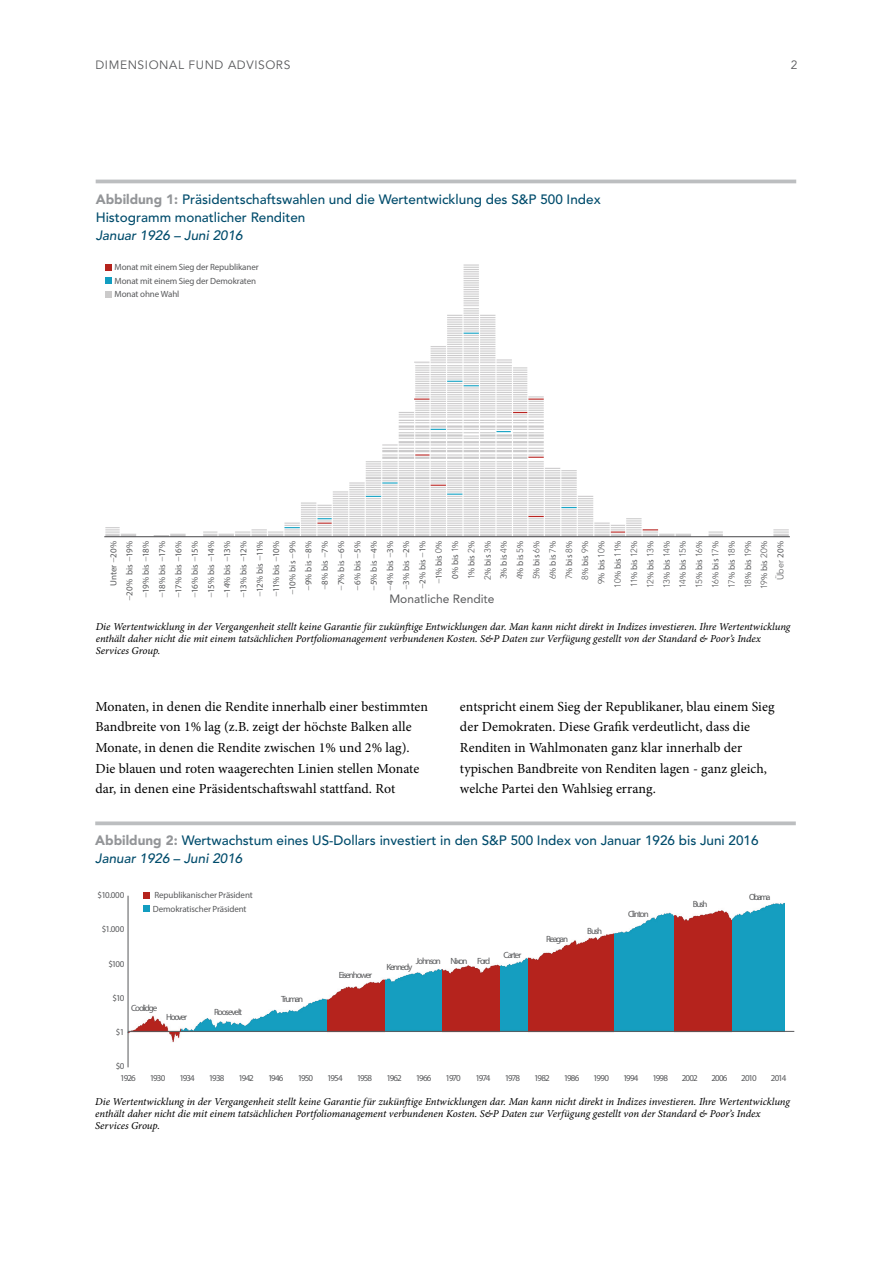
<style>
.page{position:relative;width:893px;height:1263px;background:#fff}
.page>*{position:absolute;margin:0;border:0;box-sizing:border-box;transform-origin:0 0}
.t1{font:13.8px/20.5px "Minion Pro";letter-spacing:.005em;color:#000}
.t2{font:500 13.5px/18px "Avenir LT Std";color:#004c6c}
.t3{font:italic 500 13.5px "Avenir LT Std";color:#004c6c}
.t4{font:12px "Avenir LT Std";letter-spacing:.05em;color:#58595b}
.t5{font:12px "Avenir LT Std";color:#58595b}
.t6{font:10.5px/12px "Minion Pro It Capt";letter-spacing:-.01em;color:#000}
.t7{font:9px/16.2px "Myriad Pro";letter-spacing:.005em;color:#58595b;text-align:right}
.t8{font:9px/13.5px "Myriad Pro";letter-spacing:-.02em;color:#58595b}
.t9{font:9px "Myriad Pro";letter-spacing:-.12em;color:#58595b}
.t10{font:9px "Myriad Pro";letter-spacing:-.125em;color:#58595b}
.t11{font:300 9px "Avenir LT Std";color:#58595b}
.t12{font:9px "Myriad Pro";letter-spacing:-.135em;color:#58595b}
.s1{font-weight:900;color:#939598}
.s2{font-family:"Avenir LT Std";font-weight:300}
.s3{font-family:"Myriad Pro";font-weight:400}
.s4{font-style:italic}
</style>
<div class="page">
<hr style="left:96px;top:180px;width:700px;height:3px;background:#bcbec0">
<img style="left:104px;top:264px;width:686px;height:274px">
<svg style="left:105px;top:264px;width:6px;height:6px"></svg>
<svg style="left:105px;top:278px;width:6px;height:6px"></svg>
<svg style="left:105px;top:291px;width:6px;height:6px"></svg>
<svg style="left:95px;top:821px;width:701px;height:4px;background:#c4c5c7"></svg>
<img style="left:143px;top:902px;width:642px;height:131px">
<svg style="left:129px;top:979px;width:51px;height:63px"></svg>
<svg style="left:328px;top:976px;width:57px;height:57px;fill:#b5231d"></svg>
<svg style="left:442px;top:921px;width:57px;height:112px;fill:#b5231d"></svg>
<div style="left:674px;top:908px;width:57px;height:129px;background:#b5231d"></div>
<svg style="left:528px;top:921px;width:86px;height:112px;fill:#b5231d"></svg>
<hr style="left:128px;top:1031px;width:666px;height:1px;background:#58595b">
<hr style="left:128px;top:896px;width:1px;height:171px;background:#58595b">
<svg style="left:144px;top:892px;width:6px;height:6px"></svg>
<svg style="left:144px;top:906px;width:6px;height:6px"></svg>
<p class="t4" style="left:95px;top:58px;width:196px">DIMENSIONAL FUND ADVISORS</p>
<p class="t4" style="left:791px;top:58px;width:8px">2</p>
<p class="t2" style="left:96px;top:190px;width:506px"><span class="s1">Abbildung 1:</span> Präsidentschaftswahlen und die Wertentwicklung des S&amp;P 500 Index<br>Histogramm monatlicher Renditen</p>
<p class="t3" style="left:96px;top:227px;width:149px">Januar 1926 – Juni 2016</p>
<p class="t8" style="left:115px;top:260px;width:146px">Monat mit einem Sieg der Republikaner<br>Monat mit einem Sieg der Demokraten<br>Monat ohne Wahl</p>
<p class="t7" style="left:105px;top:601px;width:61px;rotate:-90deg">Unter <span class="s2">−</span>20% <span class="s2">−</span>20% bis <span class="s2">−</span>19% <span class="s2">−</span>19% bis <span class="s2">−</span>18% <span class="s2">−</span>18% bis <span class="s2">−</span>17% <span class="s2">−</span>17% bis <span class="s2">−</span>16% <span class="s2">−</span>16% bis <span class="s2">−</span>15% <span class="s2">−</span>15% bis <span class="s2">−</span>14% <span class="s2">−</span>14% bis <span class="s2">−</span>13% <span class="s2">−</span>13% bis <span class="s2">−</span>12% <span class="s2">−</span>12% bis <span class="s2">−</span>11% <span class="s2">−</span>11% bis <span class="s2">−</span>10% <span class="s2">−</span>10% bis <span class="s2">−</span>9% <span class="s2">−</span>9% bis <span class="s2">−</span>8% <span class="s2">−</span>8% bis <span class="s2">−</span>7% <span class="s2">−</span>7% bis <span class="s2">−</span>6% <span class="s2">−</span>6% bis <span class="s2">−</span>5% <span class="s2">−</span>5% bis <span class="s2">−</span>4% <span class="s2">−</span>4% bis <span class="s2">−</span>3% <span class="s2">−</span>3% bis <span class="s2">−</span>2% <span class="s2">−</span>2% bis <span class="s2">−</span>1% <span class="s2">−</span>1% bis <span class="s2">0</span>%<br>0% bis <span class="s2">1</span>%<br><span class="s2">1</span>% bis <span class="s2">2</span>%<br><span class="s2">2</span>% bis <span class="s2">3</span>%<br><span class="s2">3</span>% bis <span class="s2">4</span>%<br><span class="s2">4</span>% bis <span class="s2">5</span>%<br><span class="s2">5</span>% bis <span class="s2">6</span>%<br><span class="s2">6</span>% bis <span class="s2">7</span>%<br><span class="s2">7</span>% bis <span class="s2">8</span>%<br><span class="s2">8</span>% bis <span class="s2">9</span>%<br><span class="s2">9</span>% bis <span class="s2">10</span>%<br><span class="s2">10</span>% bis <span class="s2">11</span>%<br><span class="s2">11</span>% bis <span class="s2">12</span>%<br><span class="s2">12</span>% bis <span class="s2">13</span>%<br><span class="s2">13</span>% bis <span class="s2">14</span>%<br><span class="s2">14</span>% bis <span class="s2">15</span>%<br><span class="s2">15</span>% bis <span class="s2">16</span>%<br><span class="s2">16</span>% bis <span class="s2">17</span>%<br><span class="s2">17</span>% bis <span class="s2">18</span>%<br><span class="s2">18</span>% bis <span class="s2">19</span>%<br><span class="s2">19</span>% bis <span class="s2">20</span>%</p>
<p class="t11" style="left:775px;top:580px;width:41px;rotate:-90deg">Über <span class="s3">20%</span></p>
<p class="t5" style="left:389px;top:592px;width:107px">Monatliche Rendite</p>
<p class="t6" style="left:96px;top:621px;width:696px">Die Wertentwicklung in der Vergangenheit stellt keine Garantie für zukünftige Entwicklungen dar. Man kann nicht direkt in Indizes investieren. Ihre Wertentwicklung enthält daher nicht die mit einem tatsächlichen Portfoliomanagement verbundenen Kosten. S&amp;P Daten zur Verfügung gestellt von der Standard &amp; Poor’s Index<br>Services Group.</p>
<p class="t1" style="left:95px;top:696px;width:334px">Monaten, in denen die Rendite innerhalb einer bestimmten Bandbreite von 1% lag (z.B. zeigt der höchste Balken alle Monate, in denen die Rendite zwischen 1% und 2% lag).<br>Die blauen und roten waagerechten Linien stellen Monate dar, in denen eine Präsidentschaftswahl stattfand. Rot</p>
<p class="t1" style="left:460px;top:696px;width:316px">entspricht einem Sieg der Republikaner, blau einem Sieg der Demokraten. Diese Grafik verdeutlicht, dass die Renditen in Wahlmonaten ganz klar innerhalb der typischen Bandbreite von Renditen lagen - ganz gleich, welche Partei den Wahlsieg errang.</p>
<p class="t2" style="left:95px;top:832px;width:665px"><span class="s1">Abbildung 2:</span> Wertwachstum eines US-Dollars investiert in den S&amp;P 500 Index von Januar 1926 bis Juni 2016<br><span class="s4">Januar 1926 – Juni 2016</span></p>
<p class="t8" style="left:98px;top:888px;width:28px">$10.000</p>
<p class="t8" style="left:102px;top:922px;width:24px">$1.000</p>
<p class="t8" style="left:108px;top:957px;width:17px">$100</p>
<p class="t8" style="left:113px;top:991px;width:13px">$10</p>
<p class="t8" style="left:153px;top:888px;width:102px">Republikanischer Präsident<br>Demokratischer Präsident</p>
<p class="t8" style="left:116px;top:1025px;width:10px">$1</p>
<p class="t10" style="left:131px;top:1002px;width:28px">Coolidge</p>
<p class="t8" style="left:166px;top:1010px;width:23px">Hoover</p>
<p class="t8" style="left:116px;top:1059px;width:10px">$0</p>
<p class="t9" style="left:214px;top:1007px;width:29px">Roosevelt</p>
<p class="t8" style="left:281px;top:992px;width:24px">Truman</p>
<p class="t10" style="left:339px;top:969px;width:35px">Eisenhower</p>
<p class="t9" style="left:416px;top:955px;width:27px">Johnson</p>
<p class="t8" style="left:477px;top:954px;width:15px">Ford</p>
<p class="t8" style="left:450px;top:954px;width:19px">Nixon</p>
<p class="t12" style="left:386px;top:962px;width:27px">Kennedy</p>
<p class="t8" style="left:503px;top:948px;width:19px">Carter</p>
<p class="t8" style="left:546px;top:932px;width:24px">Reagan</p>
<p class="t8" style="left:587px;top:924px;width:16px">Bush</p>
<p class="t9" style="left:628px;top:909px;width:22px">Clinton</p>
<p class="t8" style="left:693px;top:897px;width:16px">Bush</p>
<p class="t8" style="left:749px;top:890px;width:23px">Obama</p>
<p class="t8" style="left:120px;top:1071px;width:17px">1926</p>
<p class="t8" style="left:150px;top:1071px;width:17px">1930</p>
<p class="t8" style="left:179px;top:1071px;width:17px">1934</p>
<p class="t8" style="left:209px;top:1071px;width:17px">1938</p>
<p class="t8" style="left:239px;top:1071px;width:17px">1942</p>
<p class="t8" style="left:268px;top:1071px;width:17px">1946</p>
<p class="t8" style="left:298px;top:1071px;width:17px">1950</p>
<p class="t8" style="left:327px;top:1071px;width:17px">1954</p>
<p class="t8" style="left:357px;top:1071px;width:17px">1958</p>
<p class="t8" style="left:386px;top:1071px;width:17px">1962</p>
<p class="t8" style="left:416px;top:1071px;width:17px">1966</p>
<p class="t8" style="left:446px;top:1071px;width:17px">1970</p>
<p class="t8" style="left:475px;top:1071px;width:16px">1974</p>
<p class="t8" style="left:505px;top:1071px;width:17px">1978</p>
<p class="t8" style="left:534px;top:1071px;width:17px">1982</p>
<p class="t8" style="left:564px;top:1071px;width:17px">1986</p>
<p class="t8" style="left:593px;top:1071px;width:17px">1990</p>
<p class="t8" style="left:623px;top:1071px;width:17px">1994</p>
<p class="t8" style="left:652px;top:1071px;width:17px">1998</p>
<p class="t8" style="left:682px;top:1071px;width:18px">2002</p>
<p class="t8" style="left:711px;top:1071px;width:18px">2006</p>
<p class="t8" style="left:741px;top:1071px;width:17px">2010</p>
<p class="t8" style="left:771px;top:1071px;width:17px">2014</p>
<p class="t6" style="left:95px;top:1096px;width:696px">Die Wertentwicklung in der Vergangenheit stellt keine Garantie für zukünftige Entwicklungen dar. Man kann nicht direkt in Indizes investieren. Ihre Wertentwicklung enthält daher nicht die mit einem tatsächlichen Portfoliomanagement verbundenen Kosten. S&amp;P Daten zur Verfügung gestellt von der Standard &amp; Poor’s Index<br>Services Group.</p>
</div>
